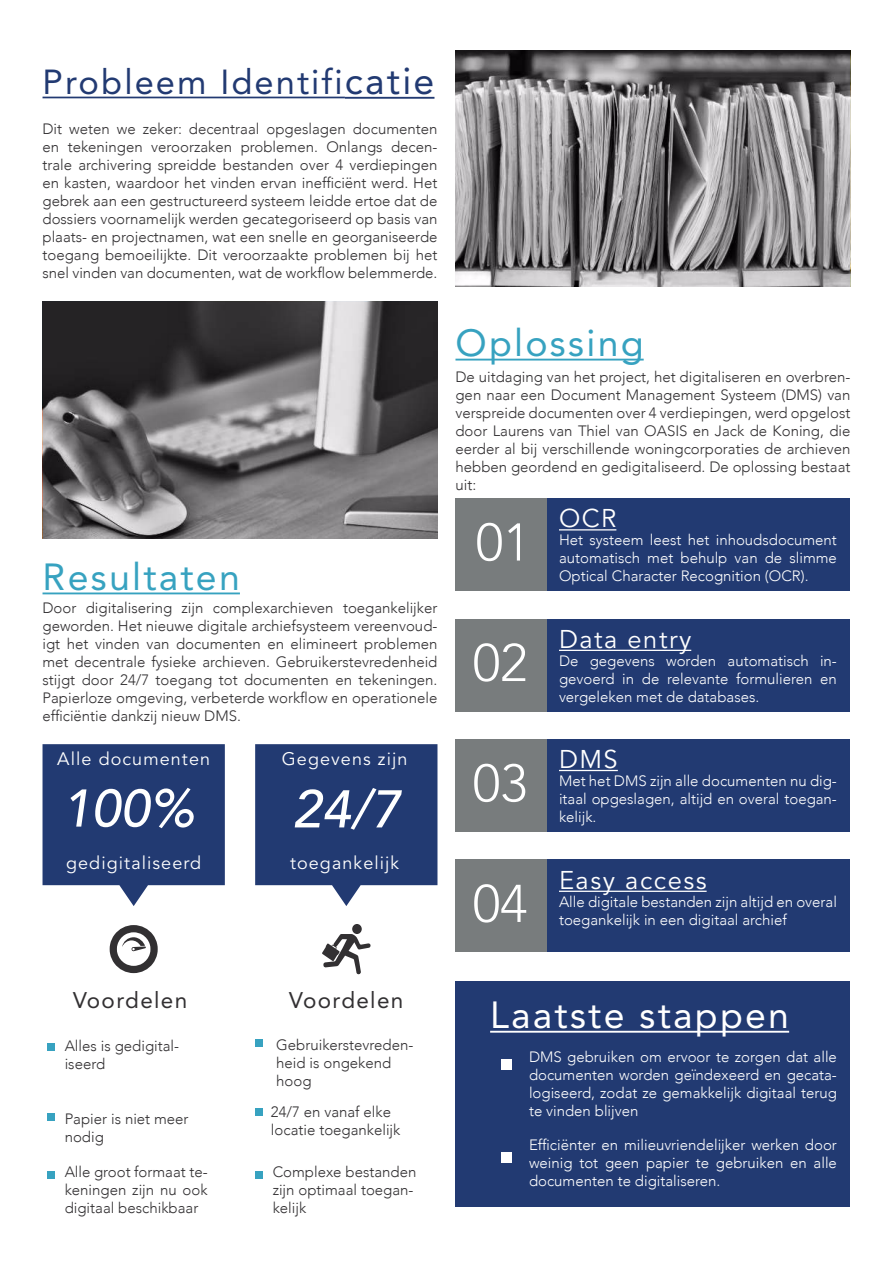
<style>
.page{position:relative;width:893px;height:1263px;background:#fff}
.page>*{position:absolute;margin:0;border:0;box-sizing:border-box;transform-origin:0 0}
.t1{font:italic 500 52.5px "Avenir";color:#fff}
.t2{font:300 52.5px "Avenir";color:#fff}
.t3{font:37.5px "Avenir LT Std";letter-spacing:.06em;color:#37a2c0}
.t4{font:37.5px "Avenir LT Std";letter-spacing:.06em;color:#fff}
.t5{font:34.5px "Avenir LT Std";letter-spacing:.06em;color:#223a72}
.t6{font:25.5px "Avenir LT Std";letter-spacing:.06em;color:#fff}
.t7{font:22.5px "Avenir LT Std";letter-spacing:.06em;color:#323032}
.t8{font:18px "Avenir LT Std";letter-spacing:.06em;color:#fff}
.t9{font:300 15px/18px "Avenir";color:#323032}
.t10{font:300 15px/18px "Avenir";color:#fff;text-align:justify}
.s1{font-size:37.5px}
</style>
<div class="page">
<svg style="left:43px;top:302px;width:394px;height:237px;background:#686668"></svg>
<svg style="left:455px;top:50px;width:395px;height:237px;background:#878587"></svg>
<svg style="left:43px;top:744px;width:182px;height:162px;background:#3c5182"></svg>
<svg style="left:110px;top:925px;width:48px;height:48px"></svg>
<div style="left:455px;top:498px;width:395px;height:93px;background:#223a72"></div>
<div style="left:455px;top:619px;width:395px;height:92px;background:#223a72"></div>
<div style="left:455px;top:739px;width:395px;height:93px;background:#223a72"></div>
<div style="left:455px;top:859px;width:395px;height:93px;background:#223a72"></div>
<div style="left:455px;top:498px;width:92px;height:93px;background:#787c7d"></div>
<div style="left:455px;top:619px;width:92px;height:92px;background:#787c7d"></div>
<div style="left:455px;top:739px;width:92px;height:93px;background:#787c7d"></div>
<div style="left:455px;top:859px;width:92px;height:93px;background:#787c7d"></div>
<svg style="left:255px;top:744px;width:182px;height:162px;background:#3d5283"></svg>
<div style="left:455px;top:982px;width:395px;height:225px;background:#223a72"></div>
<div style="left:502px;top:1059px;width:10px;height:11px;background:#fff"></div>
<div style="left:502px;top:1152px;width:10px;height:10px;background:#fff"></div>
<div style="left:352px;top:924px;width:10px;height:10px;background:#323032;border-radius:50%"></div>
<svg style="left:322px;top:934px;width:49px;height:40px"></svg>
<hr style="left:490px;top:1031px;width:299px;height:2px;background:#fff">
<div style="left:47px;top:1113px;width:8px;height:7px;background:#37a2c0"></div>
<div style="left:47px;top:1171px;width:8px;height:8px;background:#37a2c0"></div>
<hr style="left:43px;top:97px;width:302px;height:1px;background:#223a72">
<hr style="left:345px;top:97px;width:89px;height:2px;background:#223a72">
<hr style="left:455px;top:359px;width:189px;height:1px;background:#37a2c0">
<hr style="left:43px;top:592px;width:197px;height:2px;background:#37a2c0">
<hr style="left:559px;top:529px;width:57px;height:1px;background:#fff">
<hr style="left:559px;top:650px;width:132px;height:1px;background:#fff">
<hr style="left:559px;top:770px;width:59px;height:1px;background:#fff">
<hr style="left:559px;top:891px;width:148px;height:1px;background:#fff">
<div style="left:47px;top:1043px;width:8px;height:8px;background:#37a2c0"></div>
<div style="left:255px;top:1108px;width:8px;height:8px;background:#37a2c0"></div>
<div style="left:255px;top:1171px;width:8px;height:8px;background:#37a2c0"></div>
<div style="left:255px;top:1039px;width:8px;height:8px;background:#37a2c0"></div>
<h3 class="t5" style="left:43px;top:68px;width:393px">Probleem Identifi<span class="s1">catie</span></h3>
<p class="t9" style="left:43px;top:121px;width:396px;text-align:justify">Dit weten we zeker: decentraal opgeslagen documenten en tekeningen veroorzaken problemen. Onlangs decen&shy;trale archivering spreidde bestanden over 4 verdiepingen en kasten, waardoor het vinden ervan inef昀椀ciënt werd. Het gebrek aan een gestructureerd systeem leidde ertoe dat de dossiers voornamelijk werden gecategoriseerd op basis van plaats- en projectnamen, wat een snelle en georganiseerde toegang bemoeilijkte. Dit veroorzaakte problemen bij het snel vinden van documenten, wat de work昀氀ow belemmerde.</p>
<h2 class="t3" style="left:43px;top:561px;width:199px">Resultaten</h2>
<p class="t9" style="left:43px;top:600px;width:396px;text-align:justify">Door digitalisering zijn complexarchieven toegankelijker geworden. Het nieuwe digitale archiefsysteem vereenvoud&shy;igt het vinden van documenten en elimineert problemen met decentrale fysieke archieven. Gebruikerstevredenheid stijgt door 24/7 toegang tot documenten en tekeningen.<br>Papierloze omgeving, verbeterde work昀氀ow en operationele ef昀椀ciëntie dankzij nieuw DMS.</p>
<p class="t8" style="left:57px;top:752px;width:154px">Alle documenten</p>
<p class="t8" style="left:282px;top:752px;width:127px">Gegevens zijn</p>
<h1 class="t1" style="left:62px;top:778px;width:134px">100%</h1>
<h1 class="t1" style="left:292px;top:779px;width:109px">24/7</h1>
<p class="t8" style="left:66px;top:855px;width:137px">gedigitaliseerd</p>
<p class="t8" style="left:290px;top:856px;width:111px">toegankelijk</p>
<h2 class="t3" style="left:455px;top:327px;width:190px">Oplossing</h2>
<p class="t9" style="left:455px;top:369px;width:396px;text-align:justify">De uitdaging van het project, het digitaliseren en overbren&shy;gen naar een Document Management Systeem (DMS) van verspreide documenten over 4 verdiepingen, werd opgelost door Laurens van Thiel van OASIS en Jack de Koning, die eerder al bij verschillende woningcorporaties de archieven hebben geordend en gedigitaliseerd. De oplossing bestaat uit:</p>
<h1 class="t2" style="left:476px;top:520px;width:56px">01</h1>
<h1 class="t2" style="left:473px;top:641px;width:56px">02</h1>
<h1 class="t2" style="left:473px;top:761px;width:56px">03</h1>
<h1 class="t2" style="left:473px;top:882px;width:56px">04</h1>
<h3 class="t6" style="left:559px;top:508px;width:59px">OCR</h3>
<p class="t10" style="left:559px;top:532px;width:279px">Het systeem leest het inhoudsdocument automatisch met behulp van de slimme Optical Character Recognition (OCR).</p>
<h3 class="t6" style="left:559px;top:628px;width:134px">Data entry</h3>
<p class="t10" style="left:559px;top:653px;width:279px">De gegevens worden automatisch in&shy;gevoerd in de relevante formulieren en vergeleken met de databases.</p>
<h3 class="t6" style="left:559px;top:749px;width:60px">DMS</h3>
<p class="t10" style="left:559px;top:773px;width:279px">Met het DMS zijn alle documenten nu dig&shy;itaal opgeslagen, altijd en overal toegan&shy;kelijk.</p>
<h3 class="t6" style="left:559px;top:869px;width:149px">Easy access</h3>
<p class="t10" style="left:559px;top:894px;width:279px">Alle digitale bestanden zijn altijd en overal toegankelijk in een digitaal archief</p>
<h3 class="t7" style="left:73px;top:990px;width:116px">Voordelen</h3>
<h3 class="t7" style="left:289px;top:990px;width:116px">Voordelen</h3>
<p class="t9" style="left:65px;top:1038px;width:116px">Alles is gedigital&shy;iseerd</p>
<p class="t9" style="left:276px;top:1037px;width:139px">Gebruikerstevreden&shy;heid is ongekend hoog</p>
<p class="t9" style="left:271px;top:1103px;width:131px">24/7 en vanaf elke locatie toegankelijk</p>
<p class="t9" style="left:65px;top:1110px;width:125px">Papier is niet meer nodig</p>
<p class="t9" style="left:65px;top:1164px;width:144px;text-align:justify">Alle groot formaat te&shy;keningen zijn nu ook digitaal beschikbaar</p>
<p class="t9" style="left:273px;top:1164px;width:145px">Complexe bestanden zijn optimaal toegan&shy;kelijk</p>
<h2 class="t4" style="left:490px;top:999px;width:300px">Laatste stappen</h2>
<p class="t10" style="left:529px;top:1049px;width:309px">DMS gebruiken om ervoor te zorgen dat alle documenten worden geïndexeerd en gecata&shy;logiseerd, zodat ze gemakkelijk digitaal terug te vinden blijven</p>
<p class="t10" style="left:529px;top:1135px;width:309px">Ef昀椀ciënter en milieuvriendelijker werken door weinig tot geen papier te gebruiken en alle documenten te digitaliseren.</p>
</div>
